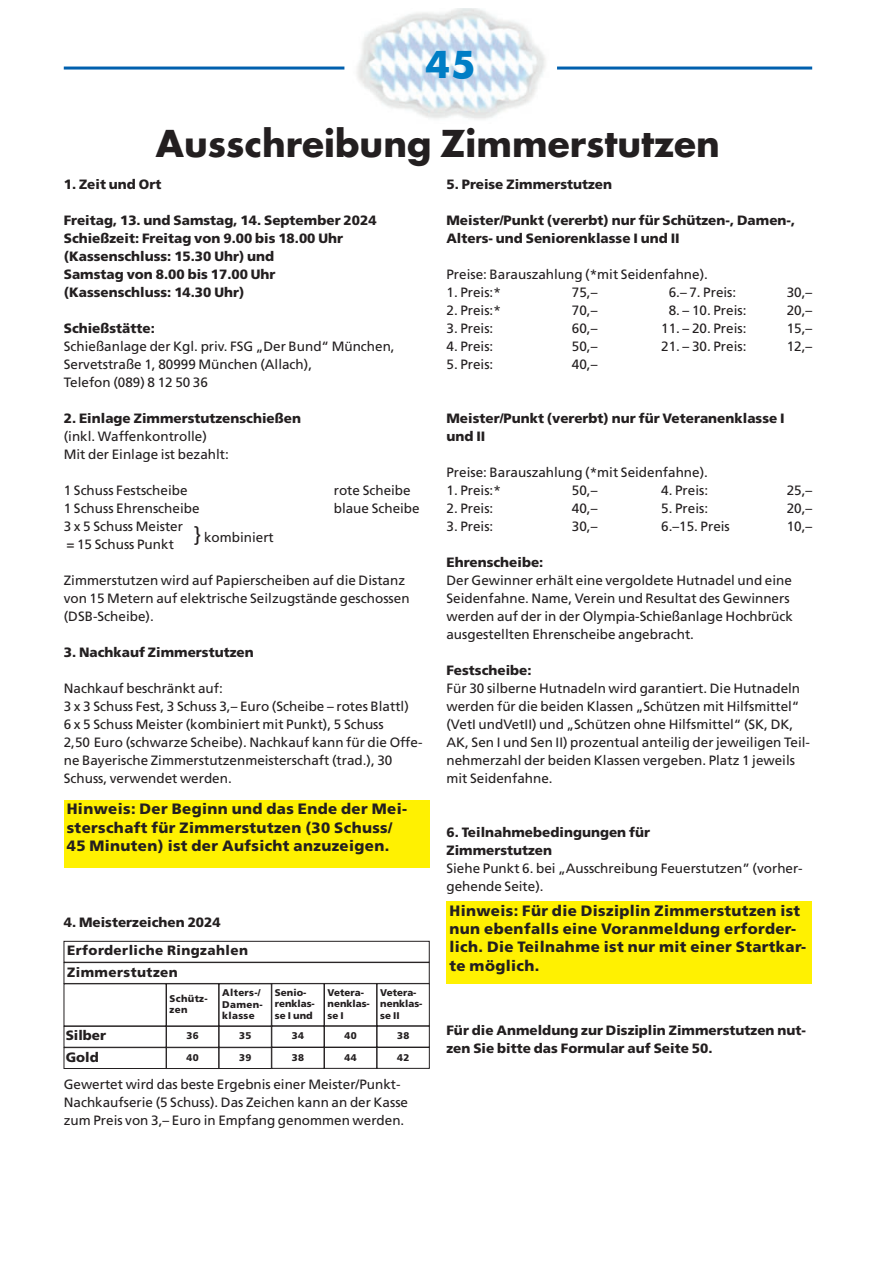
<style>
.page{position:relative;width:893px;height:1263px;background:#fff}
.page>*{position:absolute;margin:0;border:0;box-sizing:border-box;transform-origin:0 0}
.t1{font:700 36px "Futura LT";color:#231f20}
.t2{font:700 36px "Futura LT";color:#007ec5}
.t3{font:900 15px/18.3px "Frutiger LT";letter-spacing:.025em;color:#231f20}
.t4{font:13.5px/18px "Frutiger LT";color:#231f20}
.t5{font:900 13.5px/18px "Frutiger LT";color:#231f20}
.t6{font:900 13.5px/21.3px "Frutiger LT";letter-spacing:.03em;color:#231f20}
.t7{font:900 9.75px/11.7px "Frutiger LT";color:#231f20}
.t8{font:900 9.75px/11.7px "Frutiger LT";letter-spacing:.03em;color:#231f20}
.s1{font-size:21px}
</style>
<div class="page">
<img style="left:357px;top:9px;width:189px;height:110px">
<hr style="left:64px;top:67px;width:280px;height:3px;background:#0160ae">
<hr style="left:557px;top:67px;width:255px;height:3px;background:#0160ae">
<div style="left:64px;top:800px;width:365px;height:68px;background:#fff101"></div>
<div style="left:446px;top:901px;width:366px;height:83px;background:#fff101"></div>
<div style="left:64px;top:941px;width:365px;height:21px;border:1px solid #231f20"></div>
<div style="left:64px;top:962px;width:365px;height:22px;border:1px solid #231f20"></div>
<div style="left:166px;top:984px;width:53px;height:42px;border:1px solid #231f20"></div>
<div style="left:272px;top:983px;width:52px;height:43px;border:1px solid #231f20"></div>
<div style="left:166px;top:1026px;width:53px;height:21px;border:1px solid #231f20"></div>
<div style="left:219px;top:1026px;width:53px;height:21px;border:1px solid #231f20"></div>
<div style="left:272px;top:1026px;width:52px;height:21px;border:1px solid #231f20"></div>
<div style="left:166px;top:1047px;width:53px;height:22px;border:1px solid #231f20"></div>
<div style="left:219px;top:1047px;width:53px;height:22px;border:1px solid #231f20"></div>
<div style="left:272px;top:1047px;width:52px;height:21px;border:1px solid #231f20"></div>
<div style="left:324px;top:983px;width:53px;height:43px;border:1px solid #231f20"></div>
<div style="left:377px;top:983px;width:52px;height:43px;border:1px solid #231f20"></div>
<div style="left:324px;top:1026px;width:53px;height:21px;border:1px solid #231f20"></div>
<div style="left:377px;top:1026px;width:52px;height:21px;border:1px solid #231f20"></div>
<div style="left:324px;top:1047px;width:53px;height:21px;border:1px solid #231f20"></div>
<div style="left:377px;top:1047px;width:52px;height:21px;border:1px solid #231f20"></div>
<div style="left:64px;top:1026px;width:102px;height:21px;border:1px solid #231f20"></div>
<div style="left:64px;top:1047px;width:102px;height:22px;border:1px solid #231f20"></div>
<h1 class="t2" style="left:425px;top:48px;width:52px">45</h1>
<h1 class="t1" style="left:156px;top:128px;width:565px">Ausschreibung Zimmerstutzen</h1>
<p class="t5" style="left:64px;top:175px;width:99px">1. Zeit und Ort</p>
<p class="t5" style="left:64px;top:211px;width:314px">Freitag, 13. und Samstag, 14. September 2024<br>Schießzeit: Freitag von 9.00 bis 18.00 Uhr (Kassenschluss: 15.30 Uhr) und<br>Samstag von 8.00 bis 17.00 Uhr (Kassenschluss: 14.30 Uhr)</p>
<p class="t5" style="left:64px;top:319px;width:93px">Schießstätte:</p>
<p class="t4" style="left:64px;top:337px;width:332px">Schießanlage der Kgl. priv. FSG „Der Bund“ München,<br>Servetstraße 1, 80999 München (Allach),<br>Telefon (089) 8 12 50 36</p>
<p class="t5" style="left:64px;top:409px;width:239px">2. Einlage Zimmerstutzenschießen</p>
<p class="t4" style="left:64px;top:427px;width:167px">(inkl. Waffenkontrolle)<br>Mit der Einlage ist bezahlt:</p>
<p class="t4" style="left:64px;top:481px;width:125px">1 Schuss Festscheibe</p>
<p class="t4" style="left:334px;top:481px;width:78px">rote Scheibe</p>
<p class="t4" style="left:64px;top:499px;width:137px">1 Schuss Ehrenscheibe</p>
<p class="t4" style="left:334px;top:499px;width:87px">blaue Scheibe</p>
<p class="t4" style="left:64px;top:517px;width:121px">3 x 5 Schuss Meister = 15 Schuss Punkt</p>
<p class="t4" style="left:64px;top:571px;width:347px">Zimmerstutzen wird auf Papierscheiben auf die Distanz von 15 Metern auf elektrische Seilzugstände geschossen (DSB-Scheibe).</p>
<p class="t5" style="left:64px;top:643px;width:191px">3. Nachkauf Zimmerstutzen</p>
<p class="t4" style="left:64px;top:679px;width:360px">Nachkauf beschränkt auf:<br>3 x 3 Schuss Fest, 3 Schuss 3,– Euro (Scheibe – rotes Blattl)<br>6 x 5 Schuss Meister (kombiniert mit Punkt), 5 Schuss<br>2,50 Euro (schwarze Scheibe). Nachkauf kann für die Offe&shy;ne Bayerische Zimmerstutzenmeisterschaft (trad.), 30<br>Schuss, verwendet werden.</p>
<p class="t4" style="left:194px;top:529px;width:81px"><span class="s1">}</span> kombiniert</p>
<p class="t3" style="left:67px;top:800px;width:342px">Hinweis: Der Beginn und das Ende der Mei&shy;sterschaft für Zimmerstutzen (30 Schuss/<br>45 Minuten) ist der Aufsicht anzuzeigen.</p>
<p class="t5" style="left:64px;top:913px;width:158px">4. Meisterzeichen 2024</p>
<p class="t6" style="left:67px;top:940px;width:182px">Erforderliche Ringzahlen<br>Zimmerstutzen</p>
<p class="t8" style="left:170px;top:992px;width:40px">Schütz&shy;zen</p>
<p class="t8" style="left:222px;top:986px;width:42px">Alters-/<br>Damen&shy;klasse</p>
<p class="t7" style="left:275px;top:986px;width:41px">Senio&shy;renklas&shy;se I und</p>
<p class="t7" style="left:186px;top:1030px;width:14px">36</p>
<p class="t7" style="left:239px;top:1030px;width:14px">35</p>
<p class="t7" style="left:292px;top:1030px;width:14px">34</p>
<p class="t7" style="left:186px;top:1051px;width:14px">40</p>
<p class="t7" style="left:239px;top:1051px;width:14px">39</p>
<p class="t7" style="left:292px;top:1051px;width:14px">38</p>
<p class="t5" style="left:66px;top:1025px;width:42px;line-height:21.3px">Silber<br>Gold</p>
<p class="t7" style="left:328px;top:986px;width:44px">Vetera&shy;nenklas&shy;se I</p>
<p class="t7" style="left:380px;top:986px;width:44px">Vetera&shy;nenklas&shy;se II</p>
<p class="t7" style="left:344px;top:1030px;width:14px">40</p>
<p class="t7" style="left:397px;top:1030px;width:14px">38</p>
<p class="t7" style="left:344px;top:1051px;width:14px">44</p>
<p class="t7" style="left:397px;top:1051px;width:14px">42</p>
<p class="t4" style="left:64px;top:1075px;width:346px">Gewertet wird das beste Ergebnis einer Meister/Punkt-<br>Nachkaufserie (5 Schuss). Das Zeichen kann an der Kasse zum Preis von 3,– Euro in Empfang genommen werden.</p>
<p class="t5" style="left:446px;top:175px;width:167px">5. Preise Zimmerstutzen</p>
<p class="t5" style="left:446px;top:211px;width:350px">Meister/Punkt (vererbt) nur für Schützen-, Damen-,<br>Alters- und Seniorenklasse I und II</p>
<p class="t4" style="left:446px;top:265px;width:263px">Preise: Barauszahlung (*mit Seidenfahne).</p>
<p class="t4" style="left:446px;top:283px;width:56px">1. Preis:*</p>
<p class="t4" style="left:572px;top:283px;width:27px">75,–</p>
<p class="t4" style="left:446px;top:301px;width:56px">2. Preis:*</p>
<p class="t4" style="left:572px;top:301px;width:27px">70,–</p>
<p class="t4" style="left:446px;top:319px;width:48px">3. Preis:</p>
<p class="t4" style="left:572px;top:319px;width:27px">60,–</p>
<p class="t4" style="left:446px;top:337px;width:48px">4. Preis:</p>
<p class="t4" style="left:572px;top:337px;width:27px">50,–</p>
<p class="t4" style="left:446px;top:355px;width:48px">5. Preis:</p>
<p class="t4" style="left:572px;top:355px;width:27px">40,–</p>
<p class="t4" style="left:669px;top:283px;width:69px">6.– 7. Preis:</p>
<p class="t4" style="left:787px;top:283px;width:27px">30,–</p>
<p class="t4" style="left:669px;top:301px;width:79px">8. – 10. Preis:</p>
<p class="t4" style="left:787px;top:301px;width:27px">20,–</p>
<p class="t4" style="left:661px;top:319px;width:87px">11. – 20. Preis:</p>
<p class="t4" style="left:787px;top:319px;width:27px">15,–</p>
<p class="t4" style="left:661px;top:337px;width:87px">21. – 30. Preis:</p>
<p class="t4" style="left:787px;top:337px;width:27px">12,–</p>
<p class="t5" style="left:446px;top:409px;width:340px">Meister/Punkt (vererbt) nur für Veteranenklasse I und II</p>
<p class="t4" style="left:446px;top:463px;width:263px">Preise: Barauszahlung (*mit Seidenfahne).</p>
<p class="t4" style="left:446px;top:481px;width:56px">1. Preis:*</p>
<p class="t4" style="left:572px;top:481px;width:27px">50,–</p>
<p class="t4" style="left:446px;top:499px;width:48px">2. Preis:</p>
<p class="t4" style="left:572px;top:499px;width:27px">40,–</p>
<p class="t4" style="left:446px;top:517px;width:48px">3. Preis:</p>
<p class="t4" style="left:572px;top:517px;width:27px">30,–</p>
<p class="t4" style="left:661px;top:481px;width:48px">4. Preis:</p>
<p class="t4" style="left:787px;top:481px;width:27px">25,–</p>
<p class="t4" style="left:661px;top:499px;width:48px">5. Preis:</p>
<p class="t4" style="left:787px;top:499px;width:27px">20,–</p>
<p class="t4" style="left:661px;top:517px;width:70px">6.–15. Preis</p>
<p class="t4" style="left:787px;top:517px;width:27px">10,–</p>
<p class="t5" style="left:446px;top:553px;width:98px">Ehrenscheibe:</p>
<p class="t4" style="left:446px;top:571px;width:348px">Der Gewinner erhält eine vergoldete Hutnadel und eine Seidenfahne. Name, Verein und Resultat des Gewinners werden auf der in der Olympia-Schießanlage Hochbrück ausgestellten Ehrenscheibe angebracht.</p>
<p class="t5" style="left:446px;top:661px;width:87px">Festscheibe:</p>
<p class="t4" style="left:446px;top:679px;width:365px">Für 30 silberne Hutnadeln wird garantiert. Die Hutnadeln werden für die beiden Klassen „Schützen mit Hilfsmittel“ (VetI undVetII) und „Schützen ohne Hilfsmittel“ (SK, DK, AK, Sen I und Sen II) prozentual anteilig der jeweiligen Teil&shy;nehmerzahl der beiden Klassen vergeben. Platz 1 jeweils mit Seidenfahne.</p>
<p class="t5" style="left:446px;top:823px;width:205px">6. Teilnahmebedingungen für<br>Zimmerstutzen</p>
<p class="t4" style="left:446px;top:859px;width:358px">Siehe Punkt 6. bei „Ausschreibung Feuerstutzen” (vorher&shy;gehende Seite).</p>
<p class="t3" style="left:449px;top:901px;width:358px">Hinweis: Für die Disziplin Zimmerstutzen ist nun ebenfalls eine Voranmeldung erforder&shy;lich. Die Teilnahme ist nur mit einer Startkar&shy;te möglich.</p>
<p class="t5" style="left:446px;top:1021px;width:361px">Für die Anmeldung zur Disziplin Zimmerstutzen nut&shy;zen Sie bitte das Formular auf Seite 50.</p>
</div>
